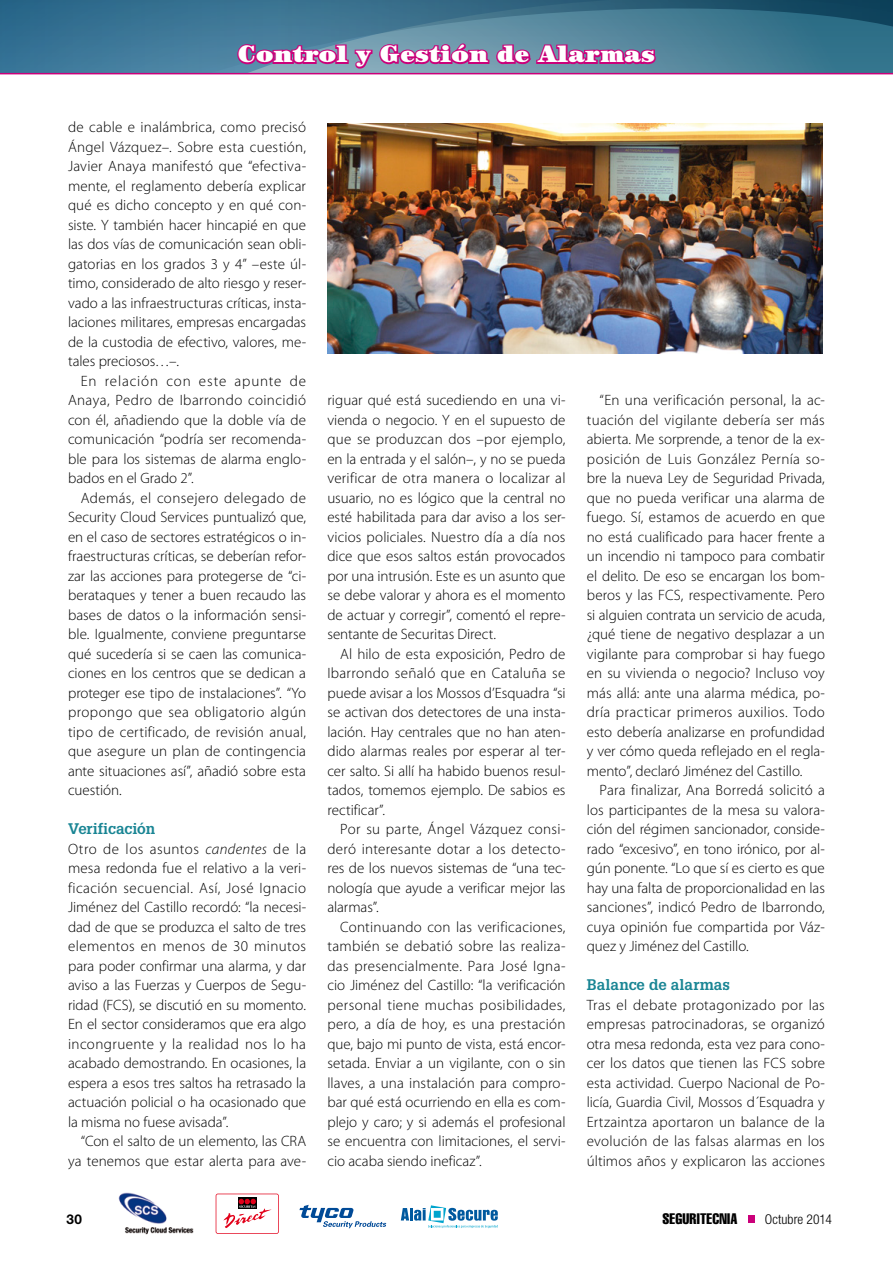
<style>
.page{position:relative;width:893px;height:1263px;background:#fff}
.page>*{position:absolute;margin:0;border:0;box-sizing:border-box;transform-origin:0 0}
.t1{font:900 24px "Century Std";letter-spacing:.02em;color:#fff}
.TEXTO{font:300 15px/19.5px "Myriad Pro";color:#000;text-align:justify}
.TEXTO_LADILLO{font:300 15px/19.5px "Myriad Pro";color:#000;text-align:justify}
.PREGUNTA{font:300 15px/19.5px "Myriad Pro";letter-spacing:-.005em;color:#000;text-align:justify}
.LADILLO{font:700 15px "Glypha LT Std";letter-spacing:.005em;color:#198594}
.PREGUNTA-2{font:15px "Helvetica LT Std Comp";letter-spacing:.01em;color:#000}
.PREGUNTA-3{font:300 condensed 13.5px "Helvetica Neue LT Std";letter-spacing:.005em;color:#000}
.PREGUNTA-4{font:700 13.5px "Helvetica Neue LT Std";color:#000}
.s1{font-style:italic}
</style>
<div class="page">
<svg style="left:0;top:0;width:893px;height:73px;background:#3d7590"></svg>
<div style="left:748px;top:1215px;width:6px;height:7px;background:#cb007a"></div>
<svg style="left:236px;top:34px;width:421px;height:36px;background:#86679b"></svg>
<hr style="left:0;top:73px;width:893px;height:1px;background:#cb007a">
<img style="left:118px;top:1192px;width:76px;height:43px">
<svg style="left:216px;top:1193px;width:63px;height:41px"></svg>
<svg style="left:299px;top:1204px;width:88px;height:24px"></svg>
<svg style="left:401px;top:1205px;width:97px;height:23px"></svg>
<img style="left:327px;top:123px;width:495px;height:230px">
<p class="t1" style="left:238px;top:40px;width:418px">Control y Gestión de Alarmas</p>
<p class="PREGUNTA" style="left:68px;top:118px;width:240px">de cable e inalámbrica, como precisó Ángel Vázquez–. Sobre esta cuestión, Javier Anaya manifestó que “efectiva&shy;mente, el reglamento debería explicar qué es dicho concepto y en qué con&shy;siste. Y también hacer hincapié en que las dos vías de comunicación sean obli&shy;gatorias en los grados 3 y 4” –este úl&shy;timo, considerado de alto riesgo y reser&shy;vado a las infraestructuras críticas, insta&shy;laciones militares, empresas encargadas de la custodia de efectivo, valores, me&shy;tales preciosos…–.</p>
<p class="TEXTO" style="left:68px;top:371px;width:240px;text-indent:13px">En relación con este apunte de Anaya, Pedro de Ibarrondo coincidió con él, añadiendo que la doble vía de comunicación “podría ser recomenda&shy;ble para los sistemas de alarma englo&shy;bados en el Grado 2”.</p>
<p class="TEXTO" style="left:68px;top:488px;width:240px;text-indent:13px">Además, el consejero delegado de Security Cloud Services puntualizó que, en el caso de sectores estratégicos o in&shy;fraestructuras críticas, se deberían refor&shy;zar las acciones para protegerse de “ci&shy;berataques y tener a buen recaudo las bases de datos o la información sensi&shy;ble. Igualmente, conviene preguntarse qué sucedería si se caen las comunica&shy;ciones en los centros que se dedican a proteger ese tipo de instalaciones”. “Yo propongo que sea obligatorio algún tipo de certificado, de revisión anual, que asegure un plan de contingencia ante situaciones así”, añadió sobre esta cuestión.</p>
<p class="LADILLO" style="left:68px;top:819px;width:89px">Verificación</p>
<p class="TEXTO_LADILLO" style="left:68px;top:839px;width:240px">Otro de los asuntos <span class="s1">candentes</span> de la mesa redonda fue el relativo a la veri&shy;ficación secuencial. Así, José Ignacio Jiménez del Castillo recordó: “la necesi&shy;dad de que se produzca el salto de tres elementos en menos de 30 minutos para poder confirmar una alarma, y dar aviso a las Fuerzas y Cuerpos de Segu&shy;ridad (FCS), se discutió en su momento.<br>En el sector consideramos que era algo incongruente y la realidad nos lo ha acabado demostrando. En ocasiones, la espera a esos tres saltos ha retrasado la actuación policial o ha ocasionado que la misma no fuese avisada”.</p>
<p class="TEXTO" style="left:68px;top:1132px;width:240px;text-align:right">“Con el salto de un elemento, las CRA ya tenemos que estar alerta para ave-</p>
<p class="TEXTO" style="left:327px;top:391px;width:240px">riguar qué está sucediendo en una vi&shy;vienda o negocio. Y en el supuesto de que se produzcan dos –por ejemplo, en la entrada y el salón–, y no se pueda verificar de otra manera o localizar al usuario, no es lógico que la central no esté habilitada para dar aviso a los ser&shy;vicios policiales. Nuestro día a día nos dice que esos saltos están provocados por una intrusión. Este es un asunto que se debe valorar y ahora es el momento de actuar y corregir”, comentó el repre&shy;sentante de Securitas Direct.</p>
<p class="TEXTO" style="left:327px;top:644px;width:240px;text-indent:13px">Al hilo de esta exposición, Pedro de Ibarrondo señaló que en Cataluña se puede avisar a los Mossos d’Esquadra “si se activan dos detectores de una insta&shy;lación. Hay centrales que no han aten&shy;dido alarmas reales por esperar al ter&shy;cer salto. Si allí ha habido buenos resul&shy;tados, tomemos ejemplo. De sabios es rectificar”.</p>
<p class="TEXTO" style="left:327px;top:820px;width:240px;text-indent:13px">Por su parte, Ángel Vázquez consi&shy;deró interesante dotar a los detecto&shy;res de los nuevos sistemas de “una tec&shy;nología que ayude a verificar mejor las alarmas”.</p>
<p class="TEXTO" style="left:327px;top:917px;width:240px;text-indent:13px">Continuando con las verificaciones, también se debatió sobre las realiza&shy;das presencialmente. Para José Igna&shy;cio Jiménez del Castillo: “la verificación personal tiene muchas posibilidades, pero, a día de hoy, es una prestación que, bajo mi punto de vista, está encor&shy;setada. Enviar a un vigilante, con o sin llaves, a una instalación para compro&shy;bar qué está ocurriendo en ella es com&shy;plejo y caro; y si además el profesional se encuentra con limitaciones, el servi&shy;cio acaba siendo ineficaz”.</p>
<p class="TEXTO" style="left:587px;top:391px;width:240px;text-indent:13px">“En una verificación personal, la ac&shy;tuación del vigilante debería ser más abierta. Me sorprende, a tenor de la ex&shy;posición de Luis González Pernía so&shy;bre la nueva Ley de Seguridad Privada, que no pueda verificar una alarma de fuego. Sí, estamos de acuerdo en que no está cualificado para hacer frente a un incendio ni tampoco para combatir el delito. De eso se encargan los bom&shy;beros y las FCS, respectivamente. Pero si alguien contrata un servicio de acuda, ¿qué tiene de negativo desplazar a un vigilante para comprobar si hay fuego en su vivienda o negocio? Incluso voy más allá: ante una alarma médica, po&shy;dría practicar primeros auxilios. Todo esto debería analizarse en profundidad y ver cómo queda reflejado en el regla&shy;mento”, declaró Jiménez del Castillo.</p>
<p class="TEXTO" style="left:587px;top:781px;width:240px;text-indent:13px">Para finalizar, Ana Borredá solicitó a los participantes de la mesa su valora&shy;ción del régimen sancionador, conside&shy;rado “excesivo”, en tono irónico, por al&shy;gún ponente. “Lo que sí es cierto es que hay una falta de proporcionalidad en las sanciones”, indicó Pedro de Ibarrondo, cuya opinión fue compartida por Váz&shy;quez y Jiménez del Castillo.</p>
<p class="LADILLO" style="left:587px;top:975px;width:145px">Balance de alarmas</p>
<p class="TEXTO_LADILLO" style="left:587px;top:995px;width:240px">Tras el debate protagonizado por las empresas patrocinadoras, se organizó otra mesa redonda, esta vez para cono&shy;cer los datos que tienen las FCS sobre esta actividad. Cuerpo Nacional de Po&shy;licía, Guardia Civil, Mossos d´Esquadra y Ertzaintza aportaron un balance de la evolución de las falsas alarmas en los últimos años y explicaron las acciones</p>
<p class="PREGUNTA-4" style="left:66px;top:1211px;width:17px">30</p>
<p class="PREGUNTA-2" style="left:663px;top:1209px;width:76px">SEGURITECNIA</p>
<p class="PREGUNTA-3" style="left:765px;top:1211px;width:69px">Octubre 2014</p>
</div>
